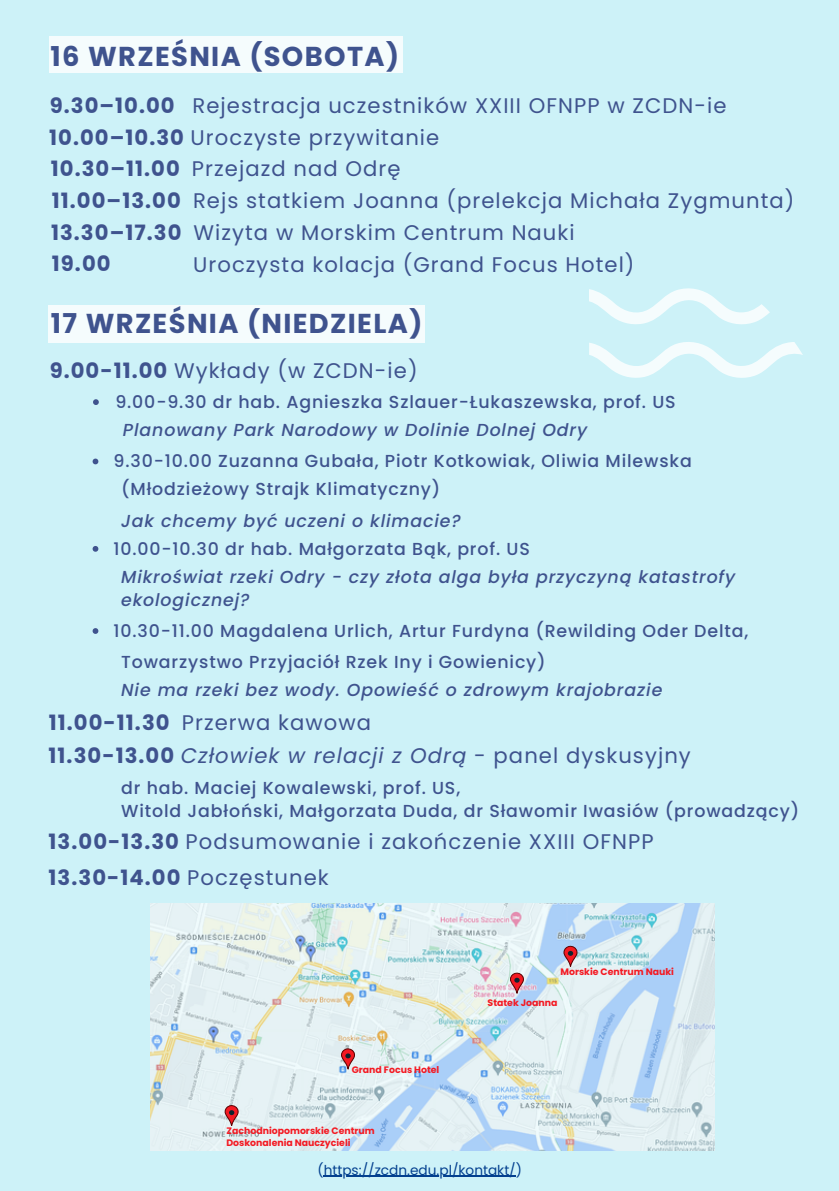
<style>
.page{position:relative;width:839px;height:1191px;background:#fff}
.page>*{position:absolute;margin:0;border:0;box-sizing:border-box;transform-origin:0 0}
.t1{font:700 27.4px "Poppins";letter-spacing:.05em;color:#3f538e}
.t2{font:21.2px "Poppins";letter-spacing:.05em;color:#3f538e}
.t3{font:italic 21.2px "Poppins";letter-spacing:.05em;color:#3f538e}
.t4{font:700 21.2px "Poppins";letter-spacing:.05em;color:#3f538e}
.t5{font:500 17.4px "Poppins";letter-spacing:.05em;color:#3f538e}
.t6{font:italic 500 17.4px "Poppins";letter-spacing:.05em;color:#3f538e}
.t7{font:13.6px "Poppins";color:#03408f}
.t8{font:700 9.4px/12.4px "Poppins";color:#f41922}
.s1{font-weight:700}
.s2{font-weight:700;font-style:normal}
.s3{font-style:normal}
.s4{font-weight:400}
</style>
<div class="page">
<div style="left:0;top:0;width:838px;height:1191px;background:#cdf2f8"></div>
<img style="left:150px;top:903px;width:564px;height:248px">
<svg style="left:341px;top:1048px;width:14px;height:21px"></svg>
<svg style="left:510px;top:972px;width:13px;height:21px"></svg>
<svg style="left:563px;top:946px;width:14px;height:21px"></svg>
<svg style="left:225px;top:1105px;width:13px;height:21px"></svg>
<div style="left:49px;top:305px;width:375px;height:37px;background:#f5fcfd"></div>
<div style="left:49px;top:36px;width:353px;height:37px;background:#f5fcfd"></div>
<svg style="left:589px;top:288px;width:180px;height:37px"></svg>
<svg style="left:589px;top:342px;width:214px;height:36px"></svg>
<svg style="left:93px;top:459px;width:5px;height:5px"></svg>
<svg style="left:93px;top:399px;width:6px;height:6px"></svg>
<svg style="left:93px;top:546px;width:5px;height:6px"></svg>
<hr style="left:324px;top:1176px;width:192px;height:1px;background:#03408f">
<svg style="left:93px;top:628px;width:5px;height:6px"></svg>
<p class="t1" style="left:50px;top:37px;width:350px">16 WRZEŚNIA (SOBOTA)</p>
<p class="t2" style="left:50px;top:91px;width:678px"><span class="s1">9.30–10.00</span> Rejestracja uczestników XXIII OFNPP w ZCDN-ie</p>
<p class="t2" style="left:49px;top:122px;width:391px"><span class="s1">10.00–10.30</span> Uroczyste przywitanie</p>
<p class="t2" style="left:51px;top:154px;width:351px"><span class="s1">10.30–11.00</span> Przejazd nad Odrę</p>
<p class="t2" style="left:52px;top:186px;width:744px"><span class="s1">11.00–13.00</span> Rejs statkiem Joanna (prelekcja Michała Zygmunta)</p>
<p class="t2" style="left:51px;top:217px;width:525px"><span class="s1">13.30–17.30</span> Wizyta w Morskim Centrum Nauki</p>
<p class="t4" style="left:52px;top:249px;width:60px">19.00</p>
<p class="t2" style="left:193px;top:249px;width:443px">Uroczysta kolacja (Grand Focus Hotel)</p>
<p class="t1" style="left:51px;top:304px;width:373px">17 WRZEŚNIA (NIEDZIELA)</p>
<p class="t2" style="left:50px;top:356px;width:369px"><span class="s1">9.00-11.00</span> Wykłady (w ZCDN-ie)</p>
<p class="t5" style="left:115px;top:390px;width:562px">9.00-9.30 dr hab. Agnieszka Szlauer-Łukaszewska, prof. US</p>
<p class="t6" style="left:123px;top:418px;width:465px">Planowany Park Narodowy w Dolinie Dolnej Odry</p>
<p class="t5" style="left:121px;top:477px;width:321px">(Młodzieżowy Strajk Klimatyczny)</p>
<p class="t6" style="left:121px;top:508px;width:341px">Jak chcemy być uczeni o klimacie?</p>
<p class="t5" style="left:113px;top:449px;width:579px">9.30-10.00 Zuzanna Gubała, Piotr Kotkowiak, Oliwia Milewska</p>
<p class="t5" style="left:113px;top:536px;width:418px">10.00-10.30 dr hab. Małgorzata Bąk, prof. US</p>
<p class="t6" style="left:121px;top:565px;width:615px">Mikroświat rzeki Odry - czy złota alga była przyczyną katastrofy</p>
<p class="t6" style="left:121px;top:588px;width:130px">ekologicznej?</p>
<p class="t5" style="left:113px;top:619px;width:636px">10.30-11.00 Magdalena Urlich, Artur Furdyna (Rewilding Oder Delta,</p>
<p class="t5" style="left:121px;top:650px;width:426px">Towarzystwo Przyjaciół Rzek Iny i Gowienicy)</p>
<p class="t6" style="left:121px;top:678px;width:542px">Nie ma rzeki bez wody. Opowieść o zdrowym krajobrazie</p>
<p class="t2" style="left:49px;top:708px;width:324px"><span class="s1">11.00-11.30</span> Przerwa kawowa</p>
<p class="t3" style="left:49px;top:741px;width:643px"><span class="s2">11.30-13.00</span> Człowiek w relacji z Odrą <span class="s3">- panel dyskusyjny</span></p>
<p class="t5" style="left:121px;top:776px;width:340px">dr hab. Maciej Kowalewski, prof. US,</p>
<p class="t5" style="left:121px;top:799px;width:679px">Witold Jabłoński, Małgorzata Duda, dr Sławomir Iwasiów (prowadzący)</p>
<p class="t2" style="left:49px;top:827px;width:606px"><span class="s1">13.00-13.30</span> Podsumowanie i zakończenie XXIII OFNPP</p>
<p class="t4" style="left:49px;top:862px;width:282px">13.30-14.00 <span class="s4">Poczęstunek</span></p>
<p class="t8" style="left:560px;top:965px;width:115px">Morskie Centrum Nauki</p>
<p class="t8" style="left:352px;top:1063px;width:89px">Grand Focus Hotel</p>
<p class="t8" style="left:226px;top:1124px;width:150px">Zachodniopomorskie Centrum<br>Doskonalenia Nauczycieli</p>
<p class="t8" style="left:487px;top:996px;width:71px">Statek Joanna</p>
<p class="t7" style="left:317px;top:1160px;width:206px">(https://zcdn.edu.pl/kontakt/)</p>
</div>
